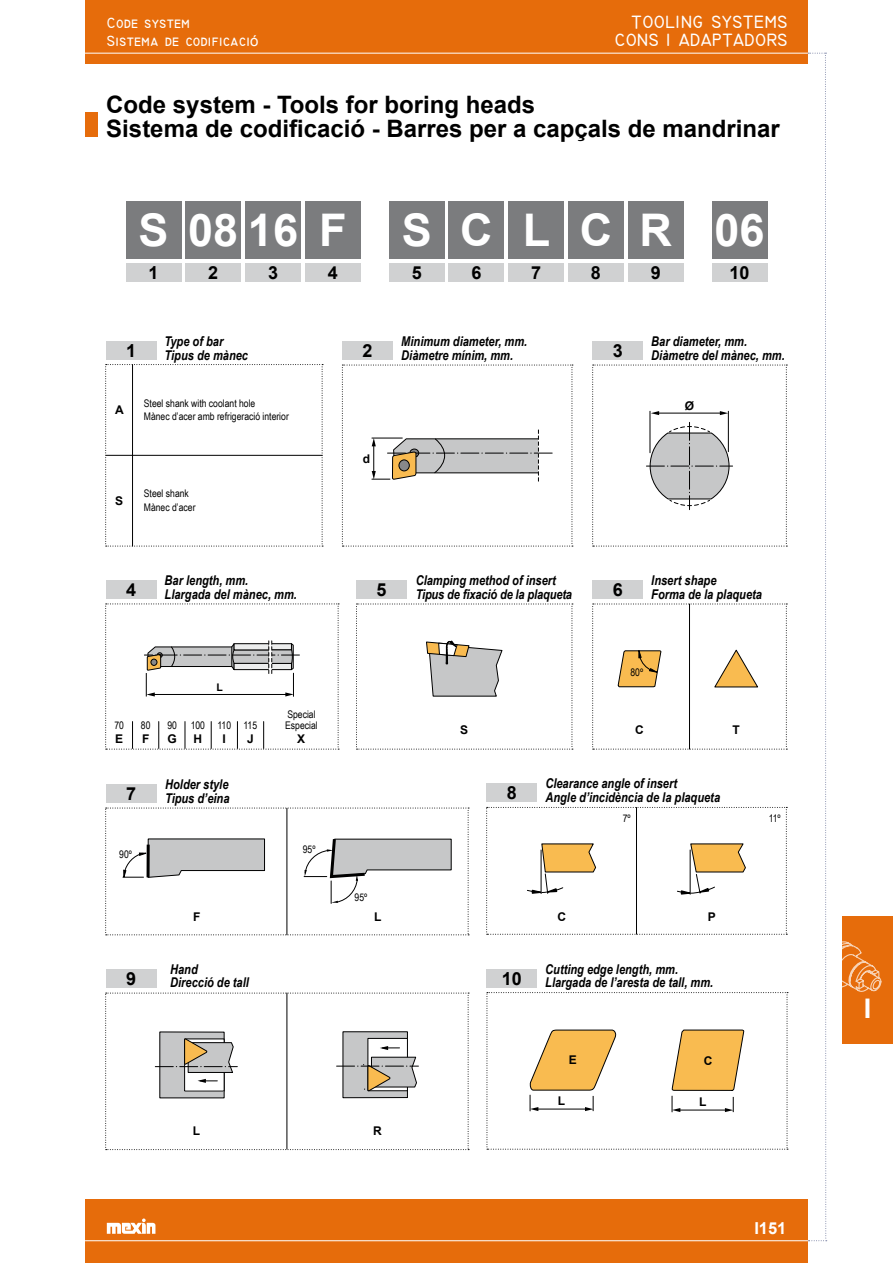
<style>
.page{position:relative;width:893px;height:1263px;background:#fff}
.page>*{position:absolute;margin:0;border:0;box-sizing:border-box;transform-origin:0 0}
.t1{font:700 45px "Arial";color:#fff}
.t2{font:700 27px "Arial";color:#fff}
.t3{font:700 24px "Arial";color:#000}
.t4{font:700 18px "Technic";color:#fff}
.t5{font:700 18px "Arial";color:#000}
.t6{font:700 16.5px "Arial";color:#fff}
.t7{font:700 15px "Technic";color:#fff}
.t8{font:italic 700 13.5px "Arial Narrow";color:#000}
.t9{font:700 12px "Arial";color:#000}
.t10{font:10.5px "Arial Narrow";color:#000}
.t11{font:700 10.5px "Arial";color:#000}
.s1{font-family:"Arial";font-weight:400}
</style>
<div class="page">
<div style="left:85px;top:0;width:723px;height:64px;background:#e66c0b"></div>
<hr style="left:85px;top:53px;width:723px;height:1px;background:#fff">
<svg style="left:808px;top:53px;width:19px;height:1188px"></svg>
<div style="left:85px;top:1199px;width:723px;height:64px;background:#e66c0b"></div>
<svg style="left:107px;top:1218px;width:48px;height:16px"></svg>
<hr style="left:85px;top:1240px;width:723px;height:1px;background:#fff">
<div style="left:126px;top:201px;width:55px;height:58px;background:#7b7c7e"></div>
<div style="left:186px;top:201px;width:55px;height:58px;background:#7b7c7e"></div>
<div style="left:126px;top:263px;width:55px;height:19px;background:#d0d1d2"></div>
<div style="left:186px;top:263px;width:55px;height:19px;background:#d0d1d2"></div>
<div style="left:106px;top:341px;width:50px;height:19px;background:#d0d1d2"></div>
<div style="left:342px;top:341px;width:51px;height:19px;background:#d0d1d2"></div>
<div style="left:245px;top:201px;width:56px;height:58px;background:#7b7c7e"></div>
<div style="left:245px;top:263px;width:56px;height:19px;background:#d0d1d2"></div>
<div style="left:305px;top:201px;width:55px;height:58px;background:#7b7c7e"></div>
<div style="left:305px;top:263px;width:55px;height:19px;background:#d0d1d2"></div>
<div style="left:389px;top:201px;width:55px;height:58px;background:#7b7c7e"></div>
<div style="left:389px;top:263px;width:55px;height:19px;background:#d0d1d2"></div>
<div style="left:449px;top:201px;width:55px;height:58px;background:#7b7c7e"></div>
<div style="left:449px;top:263px;width:55px;height:19px;background:#d0d1d2"></div>
<div style="left:509px;top:201px;width:55px;height:58px;background:#7b7c7e"></div>
<div style="left:509px;top:263px;width:55px;height:19px;background:#d0d1d2"></div>
<div style="left:568px;top:201px;width:56px;height:58px;background:#7b7c7e"></div>
<div style="left:568px;top:263px;width:56px;height:19px;background:#d0d1d2"></div>
<div style="left:628px;top:201px;width:55px;height:58px;background:#7b7c7e"></div>
<div style="left:628px;top:263px;width:55px;height:19px;background:#d0d1d2"></div>
<div style="left:712px;top:201px;width:55px;height:58px;background:#7b7c7e"></div>
<div style="left:712px;top:263px;width:55px;height:19px;background:#d0d1d2"></div>
<svg style="left:105px;top:364px;width:218px;height:183px"></svg>
<hr style="left:106px;top:455px;width:216px;height:1px;background:#000">
<div style="left:592px;top:341px;width:51px;height:19px;background:#d0d1d2"></div>
<div style="left:106px;top:580px;width:51px;height:19px;background:#d0d1d2"></div>
<div style="left:356px;top:580px;width:51px;height:19px;background:#d0d1d2"></div>
<div style="left:592px;top:580px;width:51px;height:19px;background:#d0d1d2"></div>
<div style="left:106px;top:784px;width:51px;height:19px;background:#d0d1d2"></div>
<div style="left:487px;top:783px;width:50px;height:19px;background:#d0d1d2"></div>
<div style="left:486px;top:968px;width:51px;height:19px;background:#d0d1d2"></div>
<div style="left:85px;top:112px;width:13px;height:24px;background:#e66c0b"></div>
<div style="left:106px;top:968px;width:51px;height:19px;background:#d0d1d2"></div>
<hr style="left:132px;top:364px;width:1px;height:182px;background:#000">
<svg style="left:487px;top:992px;width:301px;height:158px"></svg>
<svg style="left:105px;top:993px;width:364px;height:157px"></svg>
<svg style="left:105px;top:808px;width:364px;height:127px"></svg>
<svg style="left:486px;top:807px;width:301px;height:128px"></svg>
<svg style="left:356px;top:604px;width:217px;height:146px"></svg>
<svg style="left:592px;top:604px;width:195px;height:146px"></svg>
<svg style="left:105px;top:603px;width:234px;height:147px"></svg>
<svg style="left:592px;top:365px;width:195px;height:182px"></svg>
<svg style="left:342px;top:365px;width:231px;height:182px"></svg>
<div style="left:842px;top:916px;width:51px;height:127px;background:#e66c0b"></div>
<svg style="left:842px;top:941px;width:40px;height:51px"></svg>
<p class="t7" style="left:107px;top:15px;width:85px">Code system</p>
<h3 class="t4" style="left:631px;top:12px;width:158px">TOOLING SYSTEMS</h3>
<p class="t7" style="left:107px;top:33px;width:153px">Sistema de codificaci<span class="s1">ó</span></p>
<h3 class="t4" style="left:615px;top:30px;width:175px">CONS I ADAPTADORS</h3>
<h3 class="t3" style="left:106px;top:88px;width:430px">Code system - Tools for boring heads</h3>
<h3 class="t3" style="left:106px;top:112px;width:675px">Sistema de codificació - Barres per a capçals de mandrinar</h3>
<h1 class="t1" style="left:139px;top:200px;width:161px">S 08 16</h1>
<h3 class="t5" style="left:208px;top:260px;width:12px">2</h3>
<h3 class="t5" style="left:149px;top:260px;width:12px">1</h3>
<h3 class="t5" style="left:268px;top:260px;width:12px">3</h3>
<h1 class="t1" style="left:319px;top:200px;width:29px">F</h1>
<h3 class="t5" style="left:328px;top:260px;width:12px">4</h3>
<h1 class="t1" style="left:402px;top:200px;width:32px">S</h1>
<h3 class="t5" style="left:412px;top:260px;width:12px">5</h3>
<h1 class="t1" style="left:460px;top:200px;width:34px">C</h1>
<h3 class="t5" style="left:471px;top:260px;width:12px">6</h3>
<h1 class="t1" style="left:523px;top:200px;width:29px">L</h1>
<h3 class="t5" style="left:531px;top:260px;width:12px">7</h3>
<h1 class="t1" style="left:580px;top:200px;width:34px">C</h1>
<h3 class="t5" style="left:591px;top:260px;width:12px">8</h3>
<h1 class="t1" style="left:639px;top:200px;width:34px">R</h1>
<h3 class="t5" style="left:651px;top:260px;width:12px">9</h3>
<h1 class="t1" style="left:714px;top:200px;width:52px">06</h1>
<h3 class="t5" style="left:729px;top:260px;width:22px">10</h3>
<p class="t8" style="left:165px;top:331px;width:60px">Type of bar</p>
<p class="t8" style="left:401px;top:331px;width:127px">Minimum diameter, mm.</p>
<p class="t8" style="left:651px;top:331px;width:97px">Bar diameter, mm.</p>
<h3 class="t5" style="left:126px;top:338px;width:12px">1</h3>
<h3 class="t5" style="left:362px;top:338px;width:12px">2</h3>
<h3 class="t5" style="left:613px;top:338px;width:12px">3</h3>
<p class="t8" style="left:165px;top:345px;width:85px">Tipus de mànec</p>
<p class="t8" style="left:401px;top:345px;width:113px">Diàmetre mínim, mm.</p>
<p class="t8" style="left:651px;top:345px;width:135px">Diàmetre del mànec, mm.</p>
<p class="t9" style="left:115px;top:402px;width:10px">A</p>
<p class="t10" style="left:144px;top:395px;width:113px">Steel shank with coolant hole</p>
<p class="t10" style="left:144px;top:409px;width:146px">Mànec d’acer amb refrigeració interior</p>
<p class="t9" style="left:115px;top:493px;width:10px">S</p>
<p class="t10" style="left:144px;top:486px;width:46px">Steel shank</p>
<p class="t10" style="left:144px;top:499px;width:53px">Mànec d’acer</p>
<p class="t9" style="left:363px;top:451px;width:9px">d</p>
<p class="t9" style="left:685px;top:398px;width:11px">Ø</p>
<h3 class="t5" style="left:126px;top:577px;width:12px">4</h3>
<p class="t8" style="left:165px;top:570px;width:85px">Bar length, mm.</p>
<p class="t8" style="left:416px;top:570px;width:142px">Clamping method of insert</p>
<p class="t8" style="left:651px;top:570px;width:67px">Insert shape</p>
<h3 class="t5" style="left:377px;top:577px;width:12px">5</h3>
<h3 class="t5" style="left:613px;top:577px;width:12px">6</h3>
<p class="t8" style="left:165px;top:584px;width:134px">Llargada del mànec, mm.</p>
<p class="t8" style="left:416px;top:584px;width:158px">Tipus de fixació de la plaqueta</p>
<p class="t8" style="left:651px;top:584px;width:112px">Forma de la plaqueta</p>
<p class="t11" style="left:216px;top:680px;width:8px">L</p>
<p class="t10" style="left:630px;top:665px;width:14px">80º</p>
<p class="t10" style="left:114px;top:717px;width:11px">70</p>
<p class="t10" style="left:141px;top:717px;width:11px">80</p>
<p class="t10" style="left:167px;top:717px;width:11px">90</p>
<p class="t10" style="left:191px;top:717px;width:16px">100</p>
<p class="t9" style="left:115px;top:730px;width:10px">E</p>
<p class="t9" style="left:142px;top:730px;width:9px">F</p>
<p class="t9" style="left:167px;top:730px;width:11px">G</p>
<p class="t9" style="left:194px;top:730px;width:10px">H</p>
<p class="t10" style="left:217px;top:717px;width:41px">110 115</p>
<p class="t10" style="left:287px;top:707px;width:30px">Special</p>
<p class="t10" style="left:285px;top:717px;width:34px">Especial</p>
<p class="t9" style="left:223px;top:730px;width:5px">I</p>
<p class="t9" style="left:247px;top:730px;width:8px">J</p>
<p class="t9" style="left:297px;top:730px;width:10px">X</p>
<p class="t9" style="left:460px;top:722px;width:10px">S</p>
<p class="t9" style="left:635px;top:722px;width:10px">C</p>
<p class="t9" style="left:733px;top:722px;width:9px">T</p>
<h3 class="t5" style="left:126px;top:781px;width:12px">7</h3>
<p class="t10" style="left:119px;top:847px;width:14px">90º</p>
<p class="t8" style="left:165px;top:774px;width:65px">Holder style</p>
<p class="t8" style="left:545px;top:773px;width:133px">Clearance angle of insert</p>
<h3 class="t5" style="left:507px;top:780px;width:12px">8</h3>
<p class="t8" style="left:165px;top:788px;width:66px">Tipus d’eina</p>
<p class="t8" style="left:545px;top:787px;width:176px">Angle d’incidència de la plaqueta</p>
<p class="t10" style="left:303px;top:841px;width:14px">95º</p>
<p class="t10" style="left:355px;top:890px;width:14px">95º</p>
<p class="t9" style="left:193px;top:908px;width:9px">F</p>
<p class="t9" style="left:374px;top:908px;width:9px">L</p>
<p class="t10" style="left:623px;top:811px;width:9px">7º</p>
<p class="t10" style="left:769px;top:811px;width:14px">11º</p>
<p class="t9" style="left:557px;top:908px;width:10px">C</p>
<p class="t9" style="left:708px;top:908px;width:10px">P</p>
<p class="t8" style="left:170px;top:959px;width:29px">Hand</p>
<p class="t8" style="left:545px;top:959px;width:134px">Cutting edge length, mm.</p>
<h3 class="t5" style="left:126px;top:966px;width:12px">9</h3>
<h3 class="t5" style="left:502px;top:966px;width:22px">10</h3>
<p class="t8" style="left:170px;top:972px;width:80px">Direcció de tall</p>
<p class="t8" style="left:545px;top:972px;width:169px">Llargada de l’aresta de tall, mm.</p>
<p class="t9" style="left:569px;top:1052px;width:10px">E</p>
<p class="t9" style="left:704px;top:1052px;width:10px">C</p>
<p class="t9" style="left:193px;top:1123px;width:9px">L</p>
<p class="t9" style="left:373px;top:1123px;width:10px">R</p>
<p class="t9" style="left:558px;top:1093px;width:9px">L</p>
<p class="t9" style="left:699px;top:1094px;width:9px">L</p>
<p class="t6" style="left:754px;top:1217px;width:34px">I151</p>
<h2 class="t2" style="left:864px;top:990px;width:9px">I</h2>
</div>
